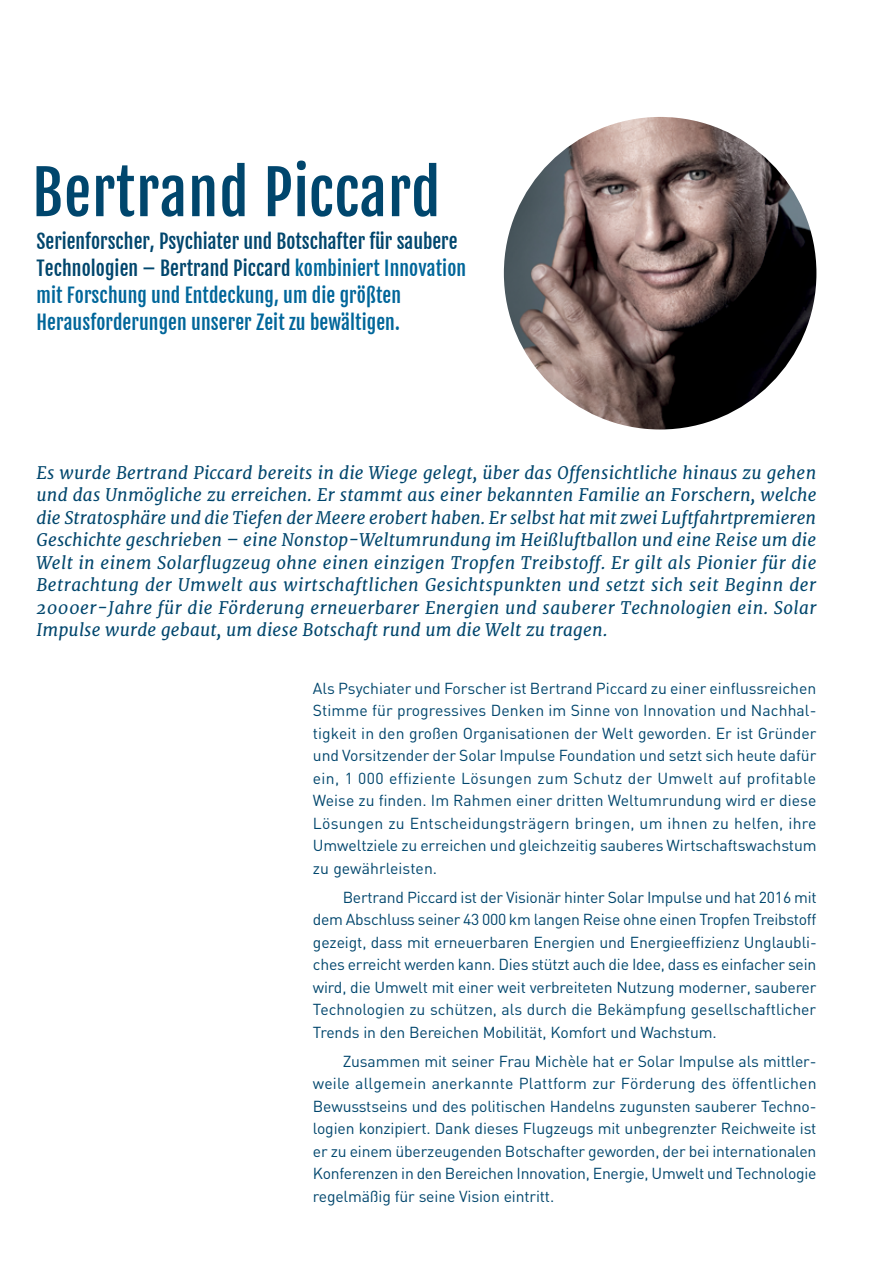
<style>
.page{position:relative;width:893px;height:1263px;background:#fff}
.page>*{position:absolute;margin:0;border:0;box-sizing:border-box;transform-origin:0 0}
.t1{font:60px "Fjalla One";letter-spacing:.02em;color:#00466d}
.t2{font:19.5px/27px "Fjalla One";letter-spacing:.005em;color:#00669a}
.t3{font:italic 17.25px/22.5px "Merriweather";letter-spacing:.01em;color:#00466d;text-align:justify}
.t4{font:15.75px/22.5px "DIN";letter-spacing:-.01em;color:#00466d;text-align:justify}
.s1{color:#00466d}
</style>
<div class="page">
<img style="left:504px;top:117px;width:312px;height:312px;border-radius:156px">
<h1 class="t1" style="left:32px;top:156px;width:409px">Bertrand Piccard</h1>
<p class="t2" style="left:36px;top:228px;width:431px"><span class="s1">Serienforscher, Psychiater und Botschafter für saubere Technologien – Bertrand Piccard</span> kombiniert Innovation mit Forschung und Entdeckung, um die größten Herausforderungen unserer Zeit zu bewältigen.</p>
<p class="t3" style="left:36px;top:461px;width:782px">Es wurde Bertrand Piccard bereits in die Wiege gelegt, über das Offensichtliche hinaus zu gehen und das Unmögliche zu erreichen. Er stammt aus einer bekannten Familie an Forschern, welche die Stratosphäre und die Tiefen der Meere erobert haben. Er selbst hat mit zwei Luftfahrtpremieren Geschichte geschrieben – eine Nonstop-Weltumrundung im Heißluftballon und eine Reise um die Welt in einem Solarflugzeug ohne einen einzigen Tropfen Treibstoff. Er gilt als Pionier für die Betrachtung der Umwelt aus wirtschaftlichen Gesichtspunkten und setzt sich seit Beginn der 2000er-Jahre für die Förderung erneuerbarer Energien und sauberer Technologien ein. Solar Impulse wurde gebaut, um diese Botschaft rund um die Welt zu tragen.</p>
<p class="t4" style="left:313px;top:677px;width:505px">Als Psychiater und Forscher ist Bertrand Piccard zu einer einflussreichen Stimme für progressives Denken im Sinne von Innovation und Nachhal&shy;tigkeit in den großen Organisationen der Welt geworden. Er ist Gründer und Vorsitzender der Solar Impulse Foundation und setzt sich heute dafür ein, 1 000 effiziente Lösungen zum Schutz der Umwelt auf profitable Weise zu finden. Im Rahmen einer dritten Weltumrundung wird er diese Lösungen zu Entscheidungsträgern bringen, um ihnen zu helfen, ihre Umweltziele zu erreichen und gleichzeitig sauberes Wirtschaftswachstum zu gewährleisten.</p>
<p class="t4" style="left:313px;top:885px;width:505px;text-indent:30px">Bertrand Piccard ist der Visionär hinter Solar Impulse und hat 2016 mit dem Abschluss seiner 43 000 km langen Reise ohne einen Tropfen Treibstoff gezeigt, dass mit erneuerbaren Energien und Energieeffizienz Unglaubli&shy;ches erreicht werden kann. Dies stützt auch die Idee, dass es einfacher sein wird, die Umwelt mit einer weit verbreiteten Nutzung moderner, sauberer Technologien zu schützen, als durch die Bekämpfung gesellschaftlicher Trends in den Bereichen Mobilität, Komfort und Wachstum.</p>
<p class="t4" style="left:313px;top:1049px;width:505px;text-indent:30px">Zusammen mit seiner Frau Michèle hat er Solar Impulse als mittler&shy;weile allgemein anerkannte Plattform zur Förderung des öffentlichen Bewusstseins und des politischen Handelns zugunsten sauberer Techno&shy;logien konzipiert. Dank dieses Flugzeugs mit unbegrenzter Reichweite ist er zu einem überzeugenden Botschafter geworden, der bei internationalen Konferenzen in den Bereichen Innovation, Energie, Umwelt und Technologie regelmäßig für seine Vision eintritt.</p>
</div>
